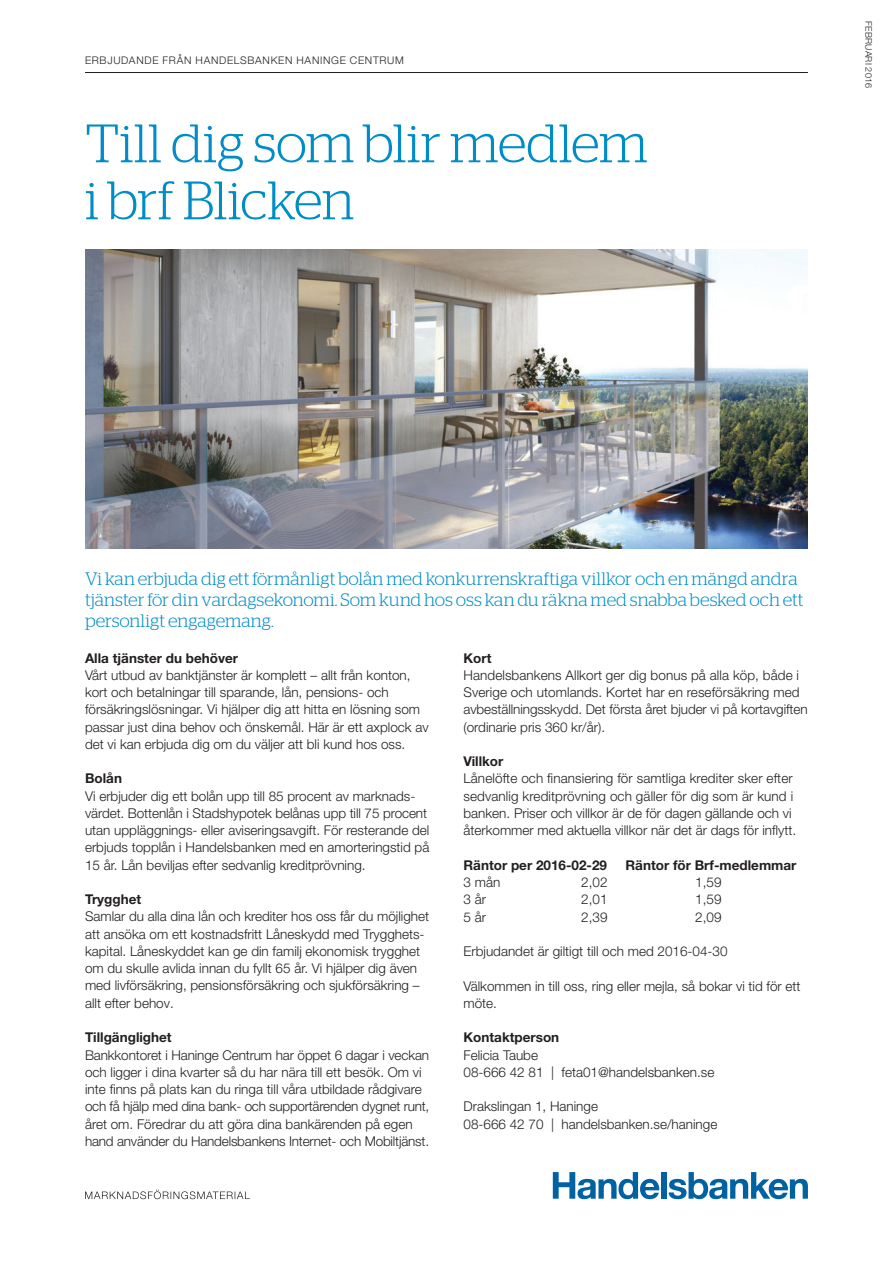
<style>
.page{position:relative;width:893px;height:1263px;background:#fff}
.page>*{position:absolute;margin:0;border:0;box-sizing:border-box;transform-origin:0 0}
.t1{font:300 54px/57px "Stag";letter-spacing:-.01em;color:#008dc7}
.t2{font:300 18px/21px "Stag";letter-spacing:-.005em;color:#008dc7}
.t3{font:300 13.5px/17.2px "Helvetica Neue LT Pro";color:#231f20}
.t4{font:700 13.5px "Helvetica Neue LT Pro";color:#231f20}
.t5{font:300 10.5px "Helvetica Neue LT Pro";letter-spacing:.07em;color:#231f20}
.t6{font:300 9px "Helvetica Neue LT Pro";letter-spacing:.02em;color:#231f20}
</style>
<div class="page">
<hr style="left:85px;top:72px;width:723px;height:1px;background:#231f20">
<svg style="left:85px;top:1189px;width:165px;height:10px"></svg>
<div style="left:661px;top:1172px;width:6px;height:27px;background:#0062a3"></div>
<svg style="left:553px;top:1172px;width:106px;height:27px"></svg>
<svg style="left:669px;top:1172px;width:139px;height:27px"></svg>
<img style="left:85px;top:249px;width:723px;height:300px">
<p class="t5" style="left:85px;top:54px;width:320px">ERBJUDANDE FRÅN HANDELSBANKEN HANINGE CENTRUM</p>
<h1 class="t1" style="left:85px;top:114px;width:564px">Till dig som blir medlem i brf Blicken</h1>
<p class="t6" style="left:874px;top:21px;width:68px;rotate:90deg">FEBRUARI 2016</p>
<h2 class="t2" style="left:85px;top:568px;width:720px">Vi kan erbjuda dig ett förmånligt bolån med konkurrenskraftiga villkor och en mängd andra tjänster för din vardagsekonomi. Som kund hos oss kan du räkna med snabba besked och ett personligt engagemang.</h2>
<p class="t4" style="left:85px;top:649px;width:155px">Alla tjänster du behöver</p>
<p class="t3" style="left:85px;top:666px;width:345px">Vårt utbud av banktjänster är komplett – allt från konton, kort och betalningar till sparande, lån, pensions- och försäkringslösningar. Vi hjälper dig att hitta en lösning som passar just dina behov och önskemål. Här är ett axplock av det vi kan erbjuda dig om du väljer att bli kund hos oss.</p>
<p class="t4" style="left:85px;top:770px;width:38px">Bolån</p>
<p class="t3" style="left:85px;top:787px;width:346px">Vi erbjuder dig ett bolån upp till 85 procent av marknads&shy;värdet. Bottenlån i Stadshypotek belånas upp till 75 procent utan uppläggnings- eller aviseringsavgift. För resterande del erbjuds topplån i Handelsbanken med en amorteringstid på 15 år. Lån beviljas efter sedvanlig kreditprövning.</p>
<p class="t4" style="left:85px;top:891px;width:58px">Trygghet</p>
<p class="t3" style="left:85px;top:908px;width:345px">Samlar du alla dina lån och krediter hos oss får du möjlighet att ansöka om ett kostnadsfritt Låneskydd med Trygghets&shy;kapital. Låneskyddet kan ge din familj ekonomisk trygghet om du skulle avlida innan du fyllt 65 år. Vi hjälper dig även med livförsäkring, pensionsförsäkring och sjukförsäkring – allt efter behov.</p>
<p class="t4" style="left:85px;top:1029px;width:88px">Tillgänglighet</p>
<p class="t3" style="left:85px;top:1046px;width:346px">Bankkontoret i Haninge Centrum har öppet 6 dagar i veckan och ligger i dina kvarter så du har nära till ett besök. Om vi inte finns på plats kan du ringa till våra utbildade rådgivare och få hjälp med dina bank- och supportärenden dygnet runt, året om. Föredrar du att göra dina bankärenden på egen hand använder du Handelsbankens Internet- och Mobiltjänst.</p>
<p class="t4" style="left:463px;top:649px;width:29px">Kort</p>
<p class="t3" style="left:463px;top:666px;width:346px">Handelsbankens Allkort ger dig bonus på alla köp, både i Sverige och utomlands. Kortet har en reseförsäkring med avbeställningsskydd. Det första året bjuder vi på kortavgiften (ordinarie pris 360 kr/år).</p>
<p class="t4" style="left:463px;top:753px;width:41px">Villkor</p>
<p class="t3" style="left:463px;top:770px;width:334px">Lånelöfte och finansiering för samtliga krediter sker efter sedvanlig kreditprövning och gäller för dig som är kund i banken. Priser och villkor är de för dagen gällande och vi återkommer med aktuella villkor när det är dags för inflytt.</p>
<p class="t4" style="left:463px;top:856px;width:145px">Räntor per 2016-02-29</p>
<p class="t4" style="left:625px;top:856px;width:172px">Räntor för Brf-medlemmar</p>
<p class="t3" style="left:463px;top:873px;width:38px">3 mån</p>
<p class="t3" style="left:581px;top:873px;width:28px">2,02</p>
<p class="t3" style="left:695px;top:873px;width:28px">1,59</p>
<p class="t3" style="left:463px;top:890px;width:24px">3 år</p>
<p class="t3" style="left:581px;top:890px;width:28px">2,01</p>
<p class="t3" style="left:695px;top:890px;width:28px">1,59</p>
<p class="t3" style="left:463px;top:908px;width:24px">5 år</p>
<p class="t3" style="left:581px;top:908px;width:28px">2,39</p>
<p class="t3" style="left:695px;top:908px;width:28px">2,09</p>
<p class="t3" style="left:463px;top:942px;width:266px">Erbjudandet är giltigt till och med 2016-04-30</p>
<p class="t3" style="left:463px;top:977px;width:339px">Välkommen in till oss, ring eller mejla, så bokar vi tid för ett möte.</p>
<p class="t4" style="left:463px;top:1029px;width:97px">Kontaktperson</p>
<p class="t3" style="left:463px;top:1046px;width:252px">Felicia Taube<br>08-666 42 81 | feta01@handelsbanken.se</p>
<p class="t3" style="left:463px;top:1097px;width:255px">Drakslingan 1, Haninge<br>08-666 42 70 | handelsbanken.se/haninge</p>
</div>
